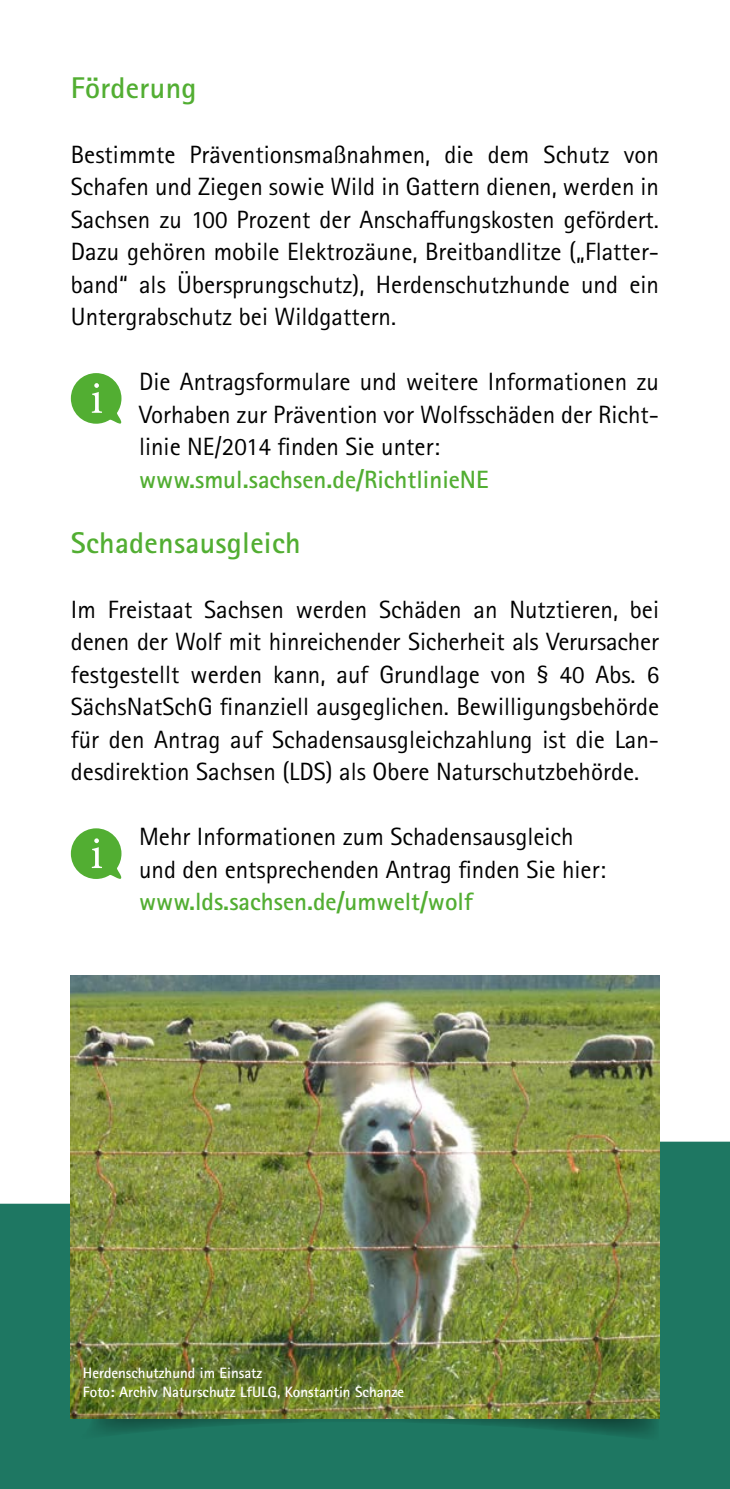
<style>
.page{position:relative;width:730px;height:1489px;background:#fff}
.page>*{position:absolute;margin:0;border:0;box-sizing:border-box;transform-origin:0 0}
.H2-Zwischenüberschrift{font:700 30px "Rotis Sans Serif Pro";letter-spacing:.01em;color:#52ae32}
.P-Fliesstext{font:25px/32.5px "Rotis Sans Serif Pro";color:#000;text-align:justify}
.P-Fliesstext-2{font:700 25px "Rotis Sans Serif Pro";color:#52ae32}
.t1{font:700 15px/18.8px "Rotis Sans Serif Pro";color:#fff}
</style>
<div class="page">
<div style="left:0;top:1141px;width:730px;height:347px;background:#1e7762"></div>
<svg style="left:71px;top:1417px;width:588px;height:24px;background:#237158"></svg>
<img style="left:71px;top:975px;width:588px;height:442px">
<svg style="left:71px;top:373px;width:51px;height:51px"></svg>
<svg style="left:71px;top:828px;width:51px;height:51px"></svg>
<h2 class="H2-Zwischenüberschrift" style="left:71px;top:68px;width:127px">Förderung</h2>
<p class="P-Fliesstext" style="left:71px;top:138px;width:590px">Bestimmte Präventionsmaßnahmen, die dem Schutz von Schafen und Ziegen sowie Wild in Gattern dienen, werden in Sachsen zu 100 Prozent der Anschaffungskosten gefördert.<br>Dazu gehören mobile Elektrozäune, Breitbandlitze („Flatter&shy;band“ als Übersprungschutz), Herdenschutzhunde und ein Untergrabschutz bei Wildgattern.</p>
<p class="P-Fliesstext" style="left:139px;top:366px;width:521px">Die Antragsformulare und weitere Informationen zu Vorhaben zur Prävention vor Wolfsschäden der Richt&shy;linie NE/2014 finden Sie unter:</p>
<p class="P-Fliesstext-2" style="left:139px;top:463px;width:351px">www.smul.sachsen.de/RichtlinieNE</p>
<h2 class="H2-Zwischenüberschrift" style="left:71px;top:523px;width:231px">Schadensausgleich</h2>
<p class="P-Fliesstext" style="left:71px;top:593px;width:590px">Im Freistaat Sachsen werden Schäden an Nutztieren, bei denen der Wolf mit hinreichender Sicherheit als Verursacher festgestellt werden kann, auf Grundlage von § 40 Abs. 6<br>SächsNatSchG finanziell ausgeglichen. Bewilligungsbehörde für den Antrag auf Schadensausgleichzahlung ist die Lan&shy;desdirektion Sachsen (LDS) als Obere Naturschutzbehörde.</p>
<p class="P-Fliesstext" style="left:139px;top:821px;width:436px">Mehr Informationen zum Schadensausgleich</p>
<p class="P-Fliesstext" style="left:139px;top:853px;width:468px">und den entsprechenden Antrag finden Sie hier:</p>
<p class="P-Fliesstext-2" style="left:139px;top:886px;width:335px">www.lds.sachsen.de/umwelt/wolf</p>
<p class="t1" style="left:83px;top:1363px;width:323px">Herdenschutzhund im Einsatz<br>Foto: Archiv Naturschutz LfULG, Konstantin Schanze</p>
</div>
